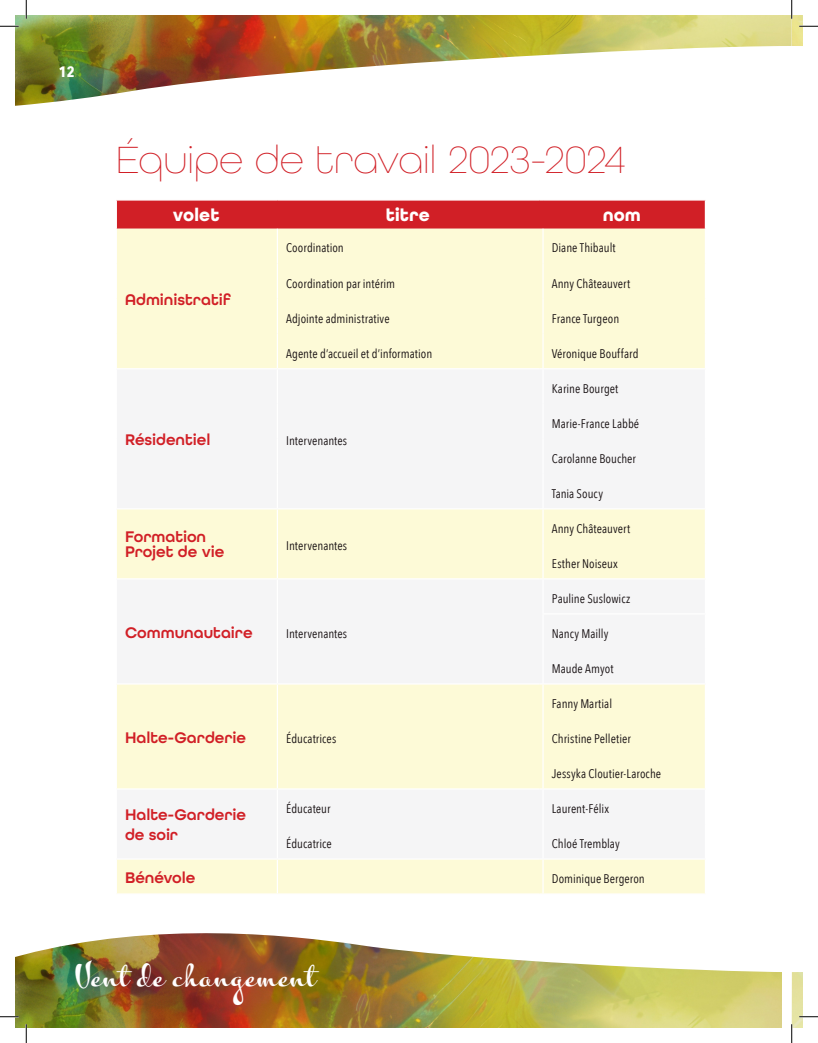
<style>
.page{position:relative;width:818px;height:1043px;background:#fff}
.page>*{position:absolute;margin:0;border:0;box-sizing:border-box;transform-origin:0 0}
.titre_section{font:40px "All Round Gothic X Lig";letter-spacing:.005em;color:#d11f26}
.t1{font:28.75px "Kewl Script";letter-spacing:.005em;color:#fff}
.texte_vert{font:700 18.75px "All Round Gothic";color:#fff}
.gras_tableau{font:600 16.25px/15px "All Round Gothic";color:#d11f26}
.t2{font:700 15px "Avenir Next Condensed";color:#fff}
.texte_tableau_2{font:12.5px "Avenir Next Condensed";letter-spacing:.005em;color:#160f11}
</style>
<div class="page">
<img style="left:15px;top:933px;width:767px;height:95px">
<img style="left:791px;top:972px;width:11px;height:56px">
<img style="left:15px;top:15px;width:787px;height:91px">
<div style="left:117px;top:229px;width:587px;height:664px;background:#fdfad7"></div>
<svg style="left:117px;top:369px;width:587px;height:489px;fill:#f5f5f6"></svg>
<svg style="left:116px;top:200px;width:588px;height:29px;background:#d2282e"></svg>
<hr style="left:277px;top:229px;width:1px;height:35px;background:#fff">
<hr style="left:542px;top:229px;width:1px;height:35px;background:#fff">
<hr style="left:277px;top:264px;width:1px;height:35px;background:#fff">
<hr style="left:542px;top:264px;width:1px;height:35px;background:#fff">
<hr style="left:277px;top:299px;width:1px;height:35px;background:#fff">
<hr style="left:542px;top:299px;width:1px;height:35px;background:#fff">
<hr style="left:277px;top:334px;width:1px;height:34px;background:#fff">
<hr style="left:542px;top:334px;width:1px;height:34px;background:#fff">
<hr style="left:116px;top:368px;width:161px;height:1px;background:#fff">
<hr style="left:277px;top:368px;width:262px;height:1px;background:#fff">
<hr style="left:277px;top:369px;width:1px;height:35px;background:#fff">
<hr style="left:543px;top:368px;width:163px;height:1px;background:#fff">
<hr style="left:542px;top:369px;width:1px;height:35px;background:#fff">
<hr style="left:277px;top:404px;width:1px;height:35px;background:#fff">
<hr style="left:542px;top:404px;width:1px;height:35px;background:#fff">
<hr style="left:277px;top:439px;width:1px;height:35px;background:#fff">
<hr style="left:542px;top:439px;width:1px;height:35px;background:#fff">
<hr style="left:277px;top:474px;width:1px;height:34px;background:#fff">
<hr style="left:542px;top:474px;width:1px;height:34px;background:#fff">
<hr style="left:116px;top:508px;width:161px;height:1px;background:#fff">
<hr style="left:277px;top:508px;width:262px;height:1px;background:#fff">
<hr style="left:277px;top:509px;width:1px;height:35px;background:#fff">
<hr style="left:543px;top:508px;width:163px;height:1px;background:#fff">
<hr style="left:542px;top:509px;width:1px;height:35px;background:#fff">
<hr style="left:277px;top:544px;width:1px;height:34px;background:#fff">
<hr style="left:542px;top:544px;width:1px;height:34px;background:#fff">
<hr style="left:116px;top:578px;width:161px;height:1px;background:#fff">
<hr style="left:277px;top:578px;width:262px;height:1px;background:#fff">
<hr style="left:277px;top:579px;width:1px;height:35px;background:#fff">
<hr style="left:543px;top:578px;width:163px;height:1px;background:#fff">
<hr style="left:542px;top:579px;width:1px;height:34px;background:#fff">
<hr style="left:277px;top:614px;width:1px;height:35px;background:#fff">
<hr style="left:542px;top:613px;width:164px;height:1px;background:#fff">
<hr style="left:542px;top:614px;width:1px;height:35px;background:#fff">
<hr style="left:277px;top:649px;width:1px;height:34px;background:#fff">
<hr style="left:542px;top:649px;width:1px;height:34px;background:#fff">
<hr style="left:116px;top:683px;width:161px;height:1px;background:#fff">
<hr style="left:277px;top:683px;width:262px;height:1px;background:#fff">
<hr style="left:277px;top:684px;width:1px;height:35px;background:#fff">
<hr style="left:543px;top:683px;width:163px;height:1px;background:#fff">
<hr style="left:542px;top:684px;width:1px;height:35px;background:#fff">
<hr style="left:277px;top:719px;width:1px;height:35px;background:#fff">
<hr style="left:542px;top:719px;width:1px;height:35px;background:#fff">
<hr style="left:277px;top:754px;width:1px;height:34px;background:#fff">
<hr style="left:542px;top:754px;width:1px;height:34px;background:#fff">
<hr style="left:116px;top:788px;width:161px;height:1px;background:#fff">
<hr style="left:277px;top:788px;width:262px;height:1px;background:#fff">
<hr style="left:277px;top:789px;width:1px;height:35px;background:#fff">
<hr style="left:543px;top:788px;width:163px;height:1px;background:#fff">
<hr style="left:542px;top:789px;width:1px;height:35px;background:#fff">
<hr style="left:277px;top:824px;width:1px;height:34px;background:#fff">
<hr style="left:542px;top:824px;width:1px;height:34px;background:#fff">
<hr style="left:116px;top:858px;width:161px;height:1px;background:#fff">
<hr style="left:277px;top:858px;width:262px;height:1px;background:#fff">
<hr style="left:277px;top:859px;width:1px;height:34px;background:#fff">
<hr style="left:543px;top:858px;width:163px;height:1px;background:#fff">
<hr style="left:542px;top:859px;width:1px;height:34px;background:#fff">
<svg style="left:0;top:25px;width:19px;height:2px"></svg>
<svg style="left:799px;top:25px;width:19px;height:2px"></svg>
<svg style="left:0;top:1015px;width:19px;height:2px"></svg>
<svg style="left:799px;top:1015px;width:19px;height:2px"></svg>
<svg style="left:25px;top:0;width:2px;height:19px"></svg>
<svg style="left:25px;top:1024px;width:2px;height:18px"></svg>
<svg style="left:790px;top:0;width:2px;height:19px"></svg>
<svg style="left:791px;top:1024px;width:1px;height:18px"></svg>
<p class="t2" style="left:59px;top:62px;width:17px">12</p>
<p class="titre_section" style="left:116px;top:135px;width:511px">Équipe de travail 2023-2024</p>
<p class="texte_vert" style="left:173px;top:204px;width:48px">volet</p>
<p class="texte_vert" style="left:385px;top:204px;width:46px">titre</p>
<p class="texte_vert" style="left:602px;top:204px;width:40px">nom</p>
<p class="gras_tableau" style="left:125px;top:292px;width:107px">Administratif</p>
<p class="texte_tableau_2" style="left:286px;top:237px;width:59px">Coordination</p>
<p class="texte_tableau_2" style="left:551px;top:237px;width:65px">Diane Thibault</p>
<p class="texte_tableau_2" style="left:286px;top:272px;width:110px">Coordination par intérim</p>
<p class="texte_tableau_2" style="left:551px;top:272px;width:80px">Anny Châteauvert</p>
<p class="texte_tableau_2" style="left:286px;top:307px;width:105px">Adjointe administrative</p>
<p class="texte_tableau_2" style="left:551px;top:307px;width:69px">France Turgeon</p>
<p class="texte_tableau_2" style="left:286px;top:342px;width:148px">Agente d’accueil et d’information</p>
<p class="texte_tableau_2" style="left:551px;top:342px;width:88px">Véronique Bouffard</p>
<p class="gras_tableau" style="left:125px;top:432px;width:87px">Résidentiel</p>
<p class="texte_tableau_2" style="left:286px;top:430px;width:63px">Intervenantes</p>
<p class="gras_tableau" style="left:125px;top:529px;width:101px">Formation<br>Projet de vie</p>
<p class="texte_tableau_2" style="left:286px;top:535px;width:63px">Intervenantes</p>
<p class="gras_tableau" style="left:125px;top:624px;width:129px">Communautaire</p>
<p class="texte_tableau_2" style="left:286px;top:622px;width:63px">Intervenantes</p>
<p class="gras_tableau" style="left:125px;top:729px;width:122px">Halte-Garderie</p>
<p class="texte_tableau_2" style="left:286px;top:727px;width:52px">Éducatrices</p>
<p class="texte_tableau_2" style="left:551px;top:377px;width:68px">Karine Bourget</p>
<p class="texte_tableau_2" style="left:551px;top:412px;width:89px">Marie-France Labbé</p>
<p class="texte_tableau_2" style="left:551px;top:447px;width:86px">Carolanne Boucher</p>
<p class="texte_tableau_2" style="left:551px;top:482px;width:53px">Tania Soucy</p>
<p class="texte_tableau_2" style="left:551px;top:517px;width:80px">Anny Châteauvert</p>
<p class="texte_tableau_2" style="left:551px;top:552px;width:68px">Esther Noiseux</p>
<p class="texte_tableau_2" style="left:551px;top:587px;width:80px">Pauline Suslowicz</p>
<p class="texte_tableau_2" style="left:551px;top:622px;width:58px">Nancy Mailly</p>
<p class="texte_tableau_2" style="left:551px;top:657px;width:63px">Maude Amyot</p>
<p class="texte_tableau_2" style="left:551px;top:692px;width:62px">Fanny Martial</p>
<p class="texte_tableau_2" style="left:551px;top:727px;width:81px">Christine Pelletier</p>
<p class="texte_tableau_2" style="left:551px;top:762px;width:111px">Jessyka Cloutier-Laroche</p>
<p class="gras_tableau" style="left:125px;top:807px;width:122px">Halte-Garderie</p>
<p class="gras_tableau" style="left:125px;top:827px;width:54px">de soir</p>
<p class="texte_tableau_2" style="left:286px;top:797px;width:46px">Éducateur</p>
<p class="texte_tableau_2" style="left:551px;top:797px;width:59px">Laurent-Félix</p>
<p class="texte_tableau_2" style="left:286px;top:832px;width:47px">Éducatrice</p>
<p class="texte_tableau_2" style="left:551px;top:832px;width:69px">Chloé Tremblay</p>
<p class="gras_tableau" style="left:125px;top:869px;width:72px">Bénévole</p>
<p class="texte_tableau_2" style="left:551px;top:867px;width:94px">Dominique Bergeron</p>
<h2 class="t1" style="left:77px;top:959px;width:242px">Vent de changement</h2>
</div>
